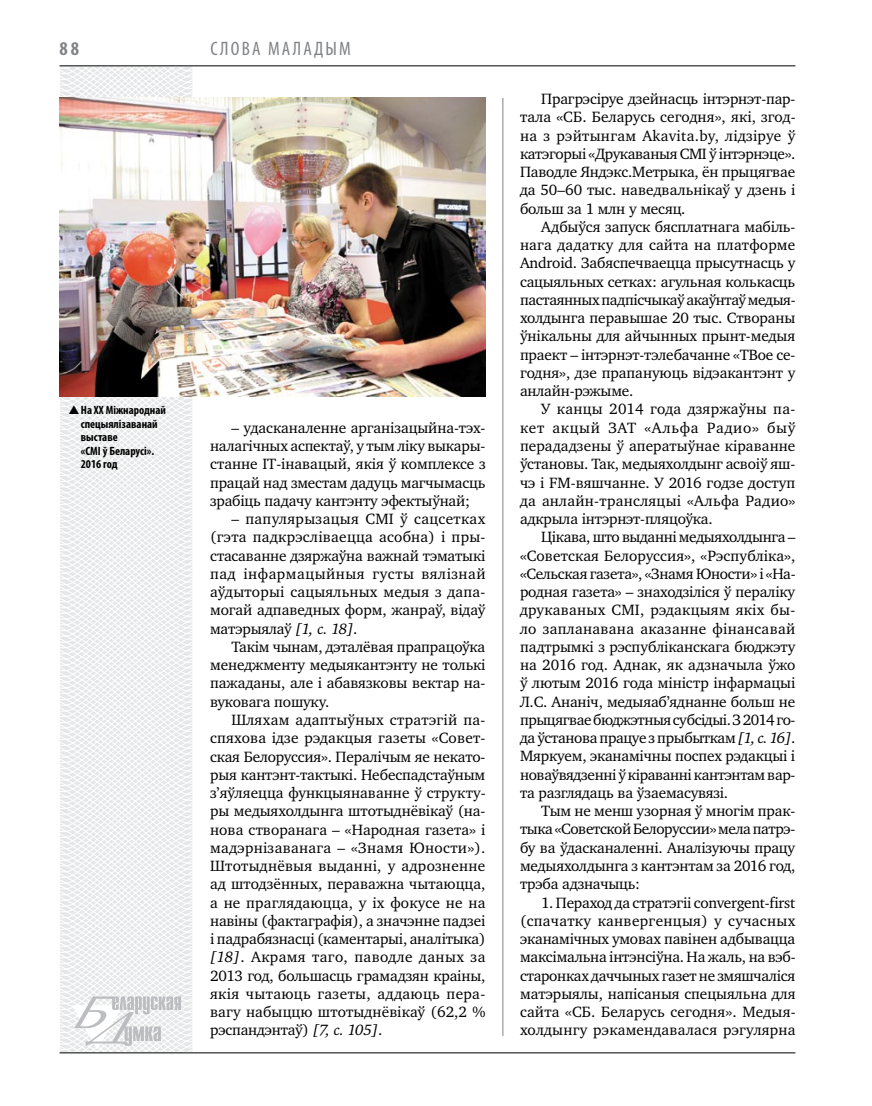
<style>
.page{position:relative;width:872px;height:1106px;background:#fff}
.page>*{position:absolute;margin:0;border:0;box-sizing:border-box;transform-origin:0 0}
.t1{font:condensed 19.5px "Myriad Pro";letter-spacing:.11em;color:#808285}
.t2{font:700 condensed 19.5px "Myriad Pro";color:#808285}
.t3{font:15.3px/18.3px "Charter C";letter-spacing:-.005em;color:#000;text-align:justify}
.t4{font:700 condensed 12px/13.5px "Myriad Pro";color:#000}
.s1{font-style:italic}
</style>
<div class="page">
<svg style="left:59px;top:65px;width:192px;height:989px"></svg>
<hr style="left:502px;top:98px;width:1px;height:938px;background:#808285">
<hr style="left:60px;top:1052px;width:735px;height:1px;background:#000">
<svg style="left:71px;top:996px;width:110px;height:53px"></svg>
<hr style="left:60px;top:65px;width:735px;height:1px;background:#000">
<img style="left:60px;top:97px;width:425px;height:299px">
<svg style="left:69px;top:405px;width:23px;height:10px"></svg>
<p class="t2" style="left:60px;top:37px;width:21px">88</p>
<p class="t4" style="left:81px;top:403px;width:87px">На XX Міжнароднай спецыялізаванай выставе<br>«СМI ў Беларусі».<br>2016 год</p>
<p class="t1" style="left:210px;top:37px;width:142px">сЛОВА МАЛАДЫМ</p>
<p class="t3" style="left:210px;top:418px;width:277px;text-indent:21px">– удасканаленне арганізацыйна-тэх&shy;налагічных аспектаў, у тым ліку выкары&shy;станне ІТ-інавацый, якія ў комплексе з працай над зместам дадуць магчымасць зрабіць падачу кантэнту эфектыўнай;</p>
<p class="t3" style="left:210px;top:510px;width:277px;text-indent:21px">– папулярызацыя СМІ ў сацсетках (гэта падкрэсліваецца асобна) і пры&shy;стасаванне дзяржаўна важнай тэматыкі пад інфармацыйныя густы вялізнай аўдыторыі сацыяльных медыя з дапа&shy;могай адпаведных форм, жанраў, відаў матэрыялаў <span class="s1">[1, с. 18]</span>.</p>
<p class="t3" style="left:210px;top:638px;width:277px;text-indent:21px">Такім чынам, дэталёвая прапрацоўка менеджменту медыякантэнту не толькі пажаданы, але і абавязковы вектар на&shy;вуковага пошуку.</p>
<p class="t3" style="left:210px;top:711px;width:277px;text-indent:21px">Шляхам адаптыўных стратэгій па&shy;спяхова ідзе рэдакцыя газеты «Совет&shy;ская Белоруссия». Пералічым яе некато&shy;рыя кантэнт-тактыкі. Небеспадстаўным з’яўляецца функцыянаванне ў структу&shy;ры медыяхолдынга штотыднёвікаў (на&shy;нова створанага – «Народная газета» і мадэрнізаванага – «Знамя Юности»).<br>Штотыднёвыя выданні, у адрозненне ад штодзённых, пераважна чытаюцца, а не праглядаюцца, у іх фокусе не на навіны (фактаграфія), а значэнне падзеі і падрабязнасці (каментарыі, аналітыка) <span class="s1">[18]</span>. Акрамя таго, паводле даных за 2013 год, большасць грамадзян краіны, якія чытаюць газеты, аддаюць пера&shy;вагу набыццю штотыднёвікаў (62,2 % рэспандэнтаў) <span class="s1">[7, с. 105]</span>.</p>
<p class="t3" style="left:520px;top:90px;width:277px;text-indent:21px">Прагрэсіруе дзейнасць інтэрнэт-пар&shy;тала «СБ. Беларусь сегодня», які, згод&shy;на з рэйтынгам Akavita.by, лідзіруе ў катэгорыі «Друкаваныя СМІ ў інтэрнэце».<br>Паводле Яндэкс.Метрыка, ён прыцягвае да 50–60 тыс. наведвальнікаў у дзень і больш за 1 млн у месяц.</p>
<p class="t3" style="left:520px;top:218px;width:277px;text-indent:21px">Адбыўся запуск бясплатнага мабіль&shy;нага дадатку для сайта на платформе Android. Забяспечваецца прысутнасць у сацыяльных сетках: агульная колькасць пастаянных падпісчыкаў акаўнтаў медыя&shy;холдынга перавышае 20 тыс. Створаны ўнікальны для айчынных прынт-медыя праект – інтэрнэт-тэлебачанне «ТВое се&shy;годня», дзе прапануюць відэакантэнт у анлайн-рэжыме.</p>
<p class="t3" style="left:520px;top:400px;width:277px;text-indent:21px">У канцы 2014 года дзяржаўны па&shy;кет акцый ЗАТ «Альфа Радио» быў перададзены ў аператыўнае кіраванне ўстановы. Так, медыяхолдынг асвоіў яш&shy;чэ і FM-вяшчанне. У 2016 годзе доступ да анлайн-трансляцыі «Альфа Радио» адкрыла інтэрнэт-пляцоўка.</p>
<p class="t3" style="left:520px;top:528px;width:277px;text-indent:21px">Цікава, што выданні медыяхолдынга – «Советская Белоруссия», «Рэспубліка», «Сельская газета», «Знамя Юности» і «На&shy;родная газета» – знаходзіліся ў пераліку друкаваных СМІ, рэдакцыям якіх бы&shy;ло запланавана аказанне фінансавай падтрымкі з рэспубліканскага бюджэту на 2016 год. Аднак, як адзначыла ўжо ў лютым 2016 года міністр інфармацыі Л.С. Ананіч, медыяаб’яднанне больш не прыцягвае бюджэтныя субсідыі. З 2014го&shy;да ўстанова працуе з прыбыткам <span class="s1">[1, с. 16]</span>.<br>Мяркуем, эканамічны поспех рэдакцыі і новаўвядзенні ў кіраванні кантэнтам вар&shy;та разглядаць ва ўзаемасувязі.</p>
<p class="t3" style="left:520px;top:802px;width:277px;text-indent:21px">Тым не менш узорная ў многім прак&shy;тыка «Советской Белоруссии» мела патрэ&shy;бу ва ўдасканаленні. Аналізуючы працу медыяхолдынга з кантэнтам за 2016 год, трэба адзначыць:</p>
<p class="t3" style="left:520px;top:893px;width:277px;text-indent:21px">1. Пераход да стратэгіі convergent-first (спачатку канвергенцыя) у сучасных эканамічных умовах павінен адбывацца максімальна інтэнсіўна. На жаль, на вэб&shy;старонках даччыных газет не змяшчаліся матэрыялы, напісаныя спецыяльна для сайта «СБ. Беларусь сегодня». Медыя&shy;холдынгу рэкамендавалася рэгулярна</p>
</div>
